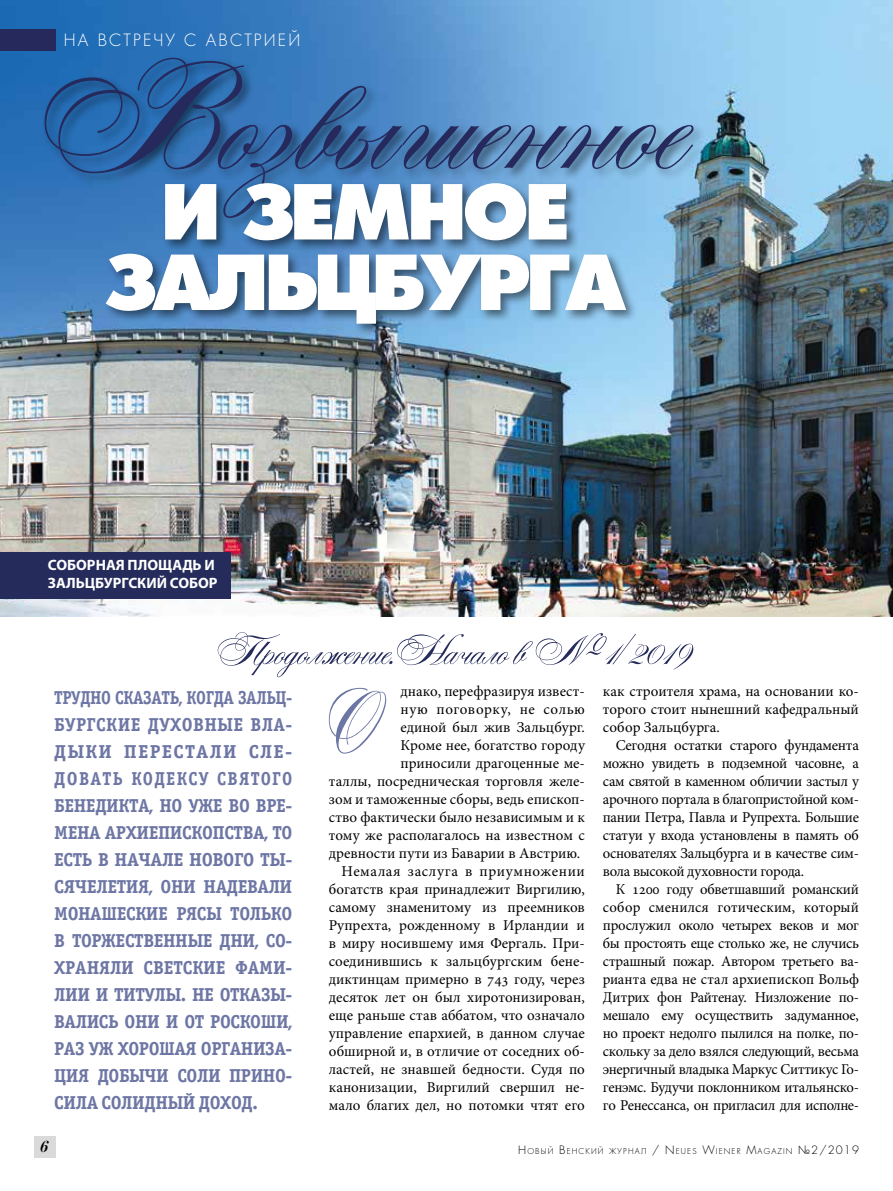
<style>
.page{position:relative;width:893px;height:1191px;background:#fff}
.page>*{position:absolute;margin:0;border:0;box-sizing:border-box;transform-origin:0 0}
.t1{font:195px "Alexandra Script";color:#26295b}
.t2{font:107.85px "Alexandra Script";color:#6c76a4;scale:.79 1}
.t3{font:73.5px/70.5px "Favorit Extra Bold C";letter-spacing:-.06em;color:#fff;text-align:center}
.t4{font:54px "Alexandra Script";letter-spacing:-.015em;color:#252b5b}
.t5{font:700 18.75px/27px "Officina Serif C";letter-spacing:-.025em;color:#6d76a4;text-align:justify;scale:.89 1}
.t6{font:16.5px "Favorit Light C";letter-spacing:.13em;color:#fff}
.t7{font:italic 16.5px "Paragon Nord C";color:#000}
.t8{font:15px/18px "Minion Pro";color:#000;text-align:justify}
.t9{font:15px "Minion Pro";letter-spacing:.04em;color:#000}
.t10{font:700 15px/18px "Myriad Pro";color:#fff}
.t11{font:7.8px "Favorit Light C";letter-spacing:.145em;color:#000}
.s1{font-size:11.25px}
</style>
<div class="page">
<img style="left:0;top:0;width:893px;height:616px">
<div style="left:0;top:552px;width:231px;height:47px;background:#252b5b"></div>
<div style="left:0;top:29px;width:55px;height:22px;background:#26295b"></div>
<div style="left:34px;top:1136px;width:21px;height:22px;background:#dadada"></div>
<div style="left:41px;top:55px;width:665px;height:282px;background:#000;opacity:.5"></div>
<p class="t6" style="left:64px;top:29px;width:238px">НА ВСТРЕЧУ С АВСТРИЕЙ</p>
<h1 class="t1" style="left:45px;top:34px;width:643px">Возвышенное</h1>
<h3 class="t3" style="left:105px;top:177px;width:522px">И ЗЕМНОЕ<br>ЗАЛЬЦБУРГА</h3>
<p class="t10" style="left:48px;top:555px;width:171px">СОБОРНАЯ ПЛОЩАДЬ И<br>ЗАЛЬЦБУРГСКИЙ СОБОР</p>
<h3 class="t4" style="left:218px;top:626px;width:478px">Продолжение. Начало в №1/ 2019</h3>
<p class="t5" style="left:54px;top:684px;width:269px">ТРУДНО СКАЗАТЬ, КОГДА ЗАЛЬЦ-БУРГСКИЕ ДУХОВНЫЕ ВЛА-ДЫКИ ПЕРЕСТАЛИ СЛЕ-ДОВАТЬ КОДЕКСУ СВЯТОГО БЕНЕДИКТА, НО УЖЕ ВО ВРЕ-МЕНА АРХИЕПИСКОПСТВА, ТО ЕСТЬ В НАЧАЛЕ НОВОГО ТЫ-СЯЧЕЛЕТИЯ, ОНИ НАДЕВАЛИ МОНАШЕСКИЕ РЯСЫ ТОЛЬКО В ТОРЖЕСТВЕННЫЕ ДНИ, СО-ХРАНЯЛИ СВЕТСКИЕ ФАМИ-ЛИИ И ТИТУЛЫ. НЕ ОТКАЗЫ-ВАЛИСЬ ОНИ И ОТ РОСКОШИ, РАЗ УЖ ХОРОШАЯ ОРГАНИЗА-ЦИЯ ДОБЫЧИ СОЛИ ПРИНО-СИЛА СОЛИДНЫЙ ДОХОД.</p>
<p class="t7" style="left:39px;top:1137px;width:10px">6</p>
<p class="t8" style="left:400px;top:682px;width:186px">днако, перефразируя извест-</p>
<p class="t9" style="left:400px;top:699px;width:186px">ную поговорку, не солью</p>
<p class="t8" style="left:400px;top:718px;width:186px">единой был жив Зальцбург.</p>
<p class="t8" style="left:400px;top:736px;width:186px">Кроме нее, богатство городу</p>
<p class="t8" style="left:400px;top:754px;width:186px">приносили драгоценные ме-</p>
<p class="t8" style="left:329px;top:772px;width:258px">таллы, посредническая торговля желе-</p>
<p class="t8" style="left:329px;top:790px;width:258px">зом и таможенные сборы, ведь епископ-</p>
<p class="t8" style="left:329px;top:808px;width:258px">ство фактически было независимым и к</p>
<p class="t8" style="left:329px;top:826px;width:258px">тому же располагалось на известном с</p>
<p class="t8" style="left:329px;top:844px;width:253px">древности пути из Баварии в Австрию.</p>
<p class="t9" style="left:342px;top:861px;width:245px">Немалая заслуга в приумножении</p>
<p class="t8" style="left:329px;top:880px;width:258px">богатств края принадлежит Виргилию,</p>
<p class="t8" style="left:329px;top:898px;width:258px">самому знаменитому из преемников</p>
<p class="t8" style="left:329px;top:916px;width:258px">Рупрехта, рожденному в Ирландии и</p>
<p class="t8" style="left:329px;top:934px;width:258px">в миру носившему имя Фергаль. При-</p>
<p class="t8" style="left:329px;top:952px;width:258px">соединившись к зальцбургским бене-</p>
<p class="t8" style="left:329px;top:970px;width:258px">диктинцам примерно в 743 году, через</p>
<p class="t8" style="left:329px;top:988px;width:258px">десяток лет он был хиротонизирован,</p>
<p class="t8" style="left:329px;top:1006px;width:258px">еще раньше став аббатом, что означало</p>
<p class="t8" style="left:329px;top:1024px;width:258px">управление епархией, в данном случае</p>
<p class="t8" style="left:329px;top:1042px;width:258px">обширной и, в отличие от соседних об-</p>
<p class="t8" style="left:329px;top:1060px;width:258px">ластей, не знавшей бедности. Судя по</p>
<p class="t8" style="left:329px;top:1078px;width:258px">канонизации, Виргилий свершил не-</p>
<p class="t8" style="left:329px;top:1096px;width:258px">мало благих дел, но потомки чтят его</p>
<h2 class="t2" style="left:329px;top:676px;width:56px">О</h2>
<p class="t8" style="left:603px;top:682px;width:258px">как строителя храма, на основании ко&shy;торого стоит нынешний кафедральный собор Зальцбурга.</p>
<p class="t8" style="left:603px;top:736px;width:258px;text-indent:13px">Сегодня остатки старого фундамента можно увидеть в подземной часовне, а сам святой в каменном обличии застыл у арочного портала в благопристойной ком&shy;пании Петра, Павла и Рупрехта. Большие статуи у входа установлены в память об основателях Зальцбурга и в качестве сим&shy;вола высокой духовности города.</p>
<p class="t8" style="left:603px;top:880px;width:258px;text-indent:13px">К 1200 году обветшавший романский собор сменился готическим, который прослужил около четырех веков и мог бы простоять еще столько же, не случись страшный пожар. Автором третьего ва&shy;рианта едва не стал архиепископ Вольф Дитрих фон Райтенау. Низложение по&shy;мешало ему осуществить задуманное, но проект недолго пылился на полке, по&shy;скольку за дело взялся следующий, весьма энергичный владыка Маркус Ситтикус Го&shy;генэмс. Будучи поклонником итальянско&shy;го Ренессанса, он пригласил для исполне-</p>
<p class="t11" style="left:518px;top:1145px;width:342px"><span class="s1">Н</span>ОВЫЙ <span class="s1">В</span>ЕНСКИЙ ЖУРНАЛ <span class="s1">/</span> <span class="s1">N</span>EUES <span class="s1">W</span>IEN ER <span class="s1">M</span>AGAZIN <span class="s1">№2/2019</span></p>
</div>
